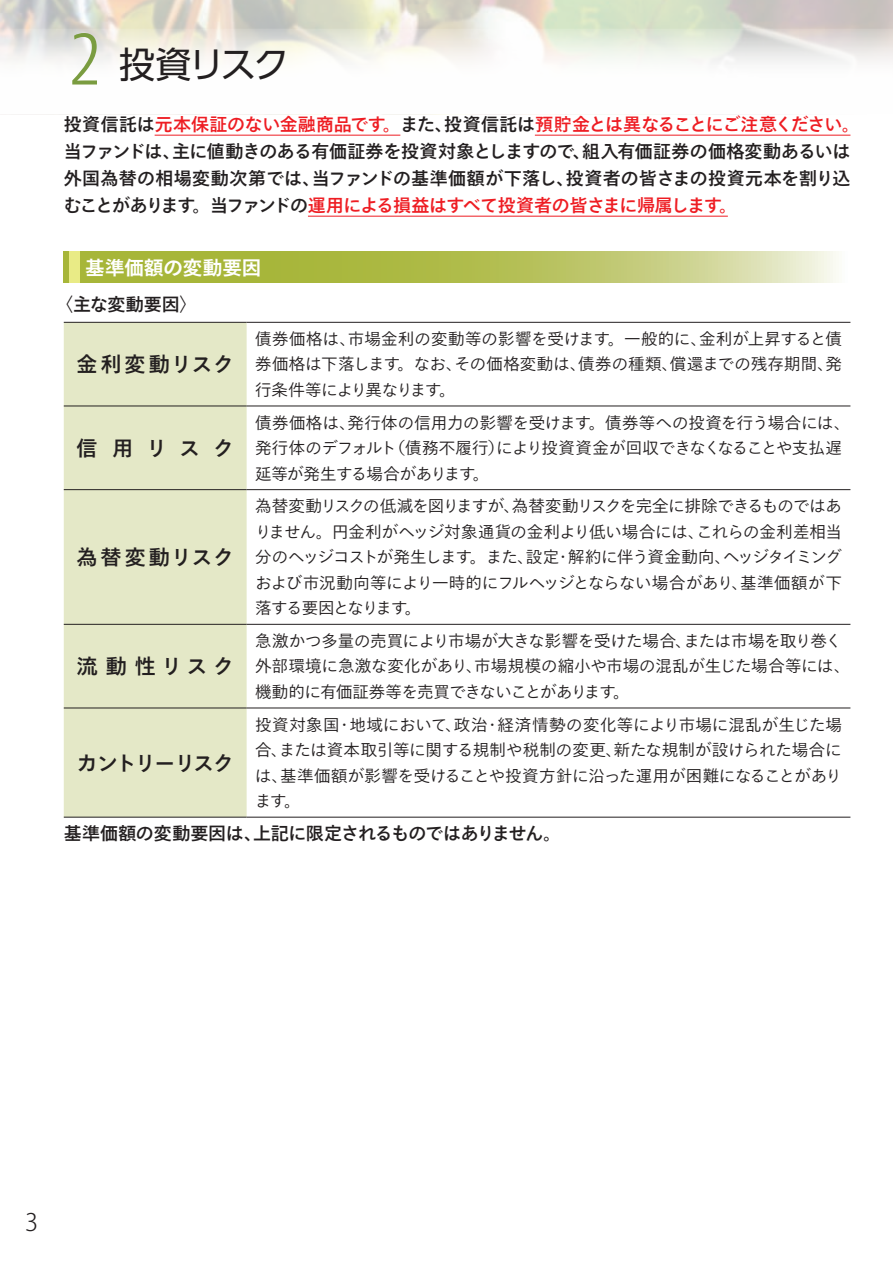
<style>
.page{position:relative;width:893px;height:1263px;background:#fff}
.page>*{position:absolute;margin:0;border:0;box-sizing:border-box;transform-origin:0 0}
.t1{font:36px "UD Shin Go Pr 6 N";letter-spacing:-.075em;color:#231f20}
.t2{font:300 24px "Koz Go Pro";color:#231f20}
.t3{font:500 21px "Tazugane Gothic Std N";letter-spacing:.09em;color:#231f20}
.t4{font:500 21px "Tazugane Gothic Std N";letter-spacing:.135em;color:#231f20}
.t5{font:500 21px "Tazugane Gothic Std N";letter-spacing:-.06em;color:#231f20}
.t6{font:700 19.5px "Tazugane Gothic Std N";letter-spacing:.005em;color:#fff}
.t7{font:500 18px/27px "Tazugane Gothic Std N";letter-spacing:-.02em;color:#231f20}
.t8{font:300 16.5px/25.5px "Tazugane Gothic Std N";letter-spacing:-.015em;color:#231f20;text-align:justify}
.s1{font-family:"Tazugane Gothic Std N";font-weight:300;font-size:67.5px;color:#7a9c40}
.s2{color:#ee1d23}
</style>
<div class="page">
<img style="left:0;top:0;width:893px;height:29px">
<hr style="left:155px;top:135px;width:245px;height:1px;background:#ee1d23">
<hr style="left:535px;top:135px;width:315px;height:1px;background:#ee1d23">
<hr style="left:308px;top:216px;width:420px;height:1px;background:#ee1d23">
<svg style="left:79px;top:252px;width:760px;height:31px;background:#bac463"></svg>
<div style="left:64px;top:252px;width:6px;height:31px;background:#a7b639"></div>
<div style="left:69px;top:252px;width:10px;height:31px;background:#e9eb86"></div>
<div style="left:64px;top:323px;width:183px;height:494px;background:#e4e8c7"></div>
<hr style="left:64px;top:322px;width:183px;height:1px;background:#231f20">
<hr style="left:247px;top:322px;width:603px;height:1px;background:#231f20">
<hr style="left:64px;top:406px;width:183px;height:1px;background:#231f20">
<hr style="left:247px;top:406px;width:603px;height:1px;background:#231f20">
<hr style="left:64px;top:489px;width:183px;height:1px;background:#231f20">
<hr style="left:247px;top:489px;width:603px;height:1px;background:#231f20">
<hr style="left:64px;top:624px;width:183px;height:1px;background:#231f20">
<hr style="left:247px;top:624px;width:603px;height:1px;background:#231f20">
<hr style="left:64px;top:708px;width:183px;height:1px;background:#231f20">
<hr style="left:247px;top:708px;width:603px;height:1px;background:#231f20">
<hr style="left:64px;top:817px;width:183px;height:1px;background:#231f20">
<hr style="left:247px;top:817px;width:603px;height:1px;background:#231f20">
<h1 class="t1" style="left:68px;top:36px;width:223px"><span class="s1">2</span> 投資リスク</h1>
<p class="t7" style="left:64px;top:112px;width:797px">投資信託は<span class="s2">元本保証のない金融商品です。</span>また、投資信託は<span class="s2">預貯金とは異なることにご注意ください。</span>当ファンドは、主に値動きのある有価証券を投資対象としますので、組入有価証券の価格変動あるいは外国為替の相場変動次第では、当ファンドの基準価額が下落し、投資者の皆さまの投資元本を割り込むことがあります。当ファンドの<span class="s2">運用による損益はすべて投資者の皆さまに帰属します。</span></p>
<p class="t6" style="left:85px;top:254px;width:178px">基準価額の変動要因</p>
<p class="t7" style="left:55px;top:292px;width:145px">〈主な変動要因〉</p>
<p class="t3" style="left:77px;top:350px;width:159px">金利変動リスク</p>
<p class="t4" style="left:77px;top:433px;width:159px">信用リスク</p>
<p class="t3" style="left:77px;top:542px;width:159px">為替変動リスク</p>
<p class="t4" style="left:77px;top:651px;width:159px">流動性リスク</p>
<p class="t8" style="left:255px;top:327px;width:588px">債券価格は、市場金利の変動等の影響を受けます。一般的に、金利が上昇すると債券価格は下落します。なお、その価格変動は、債券の種類、償還までの残存期間、発行条件等により異なります。</p>
<p class="t8" style="left:255px;top:410px;width:597px;text-align:left">債券価格は、発行体の信用力の影響を受けます。債券等への投資を行う場合には、発行体のデフォルト（債務不履行）により投資資金が回収できなくなることや支払遅延等が発生する場合があります。</p>
<p class="t8" style="left:255px;top:494px;width:588px">為替変動リスクの低減を図りますが、為替変動リスクを完全に排除できるものではありません。円金利がヘッジ対象通貨の金利より低い場合には、これらの金利差相当分のヘッジコストが発生します。また、設定・解約に伴う資金動向、ヘッジタイミングおよび市況動向等により一時的にフルヘッジとならない場合があり、基準価額が下落する要因となります。</p>
<p class="t8" style="left:255px;top:629px;width:597px;text-align:left">急激かつ多量の売買により市場が大きな影響を受けた場合、または市場を取り巻く外部環境に急激な変化があり、市場規模の縮小や市場の混乱が生じた場合等には、機動的に有価証券等を売買できないことがあります。</p>
<p class="t8" style="left:255px;top:712px;width:588px">投資対象国・地域において、政治・経済情勢の変化等により市場に混乱が生じた場合、または資本取引等に関する規制や税制の変更、新たな規制が設けられた場合には、基準価額が影響を受けることや投資方針に沿った運用が困難になることがあります。</p>
<p class="t7" style="left:64px;top:821px;width:499px">基準価額の変動要因は、上記に限定されるものではありません。</p>
<p class="t5" style="left:77px;top:748px;width:159px">カントリーリスク</p>
<h2 class="t2" style="left:25px;top:1207px;width:15px">3</h2>
</div>
